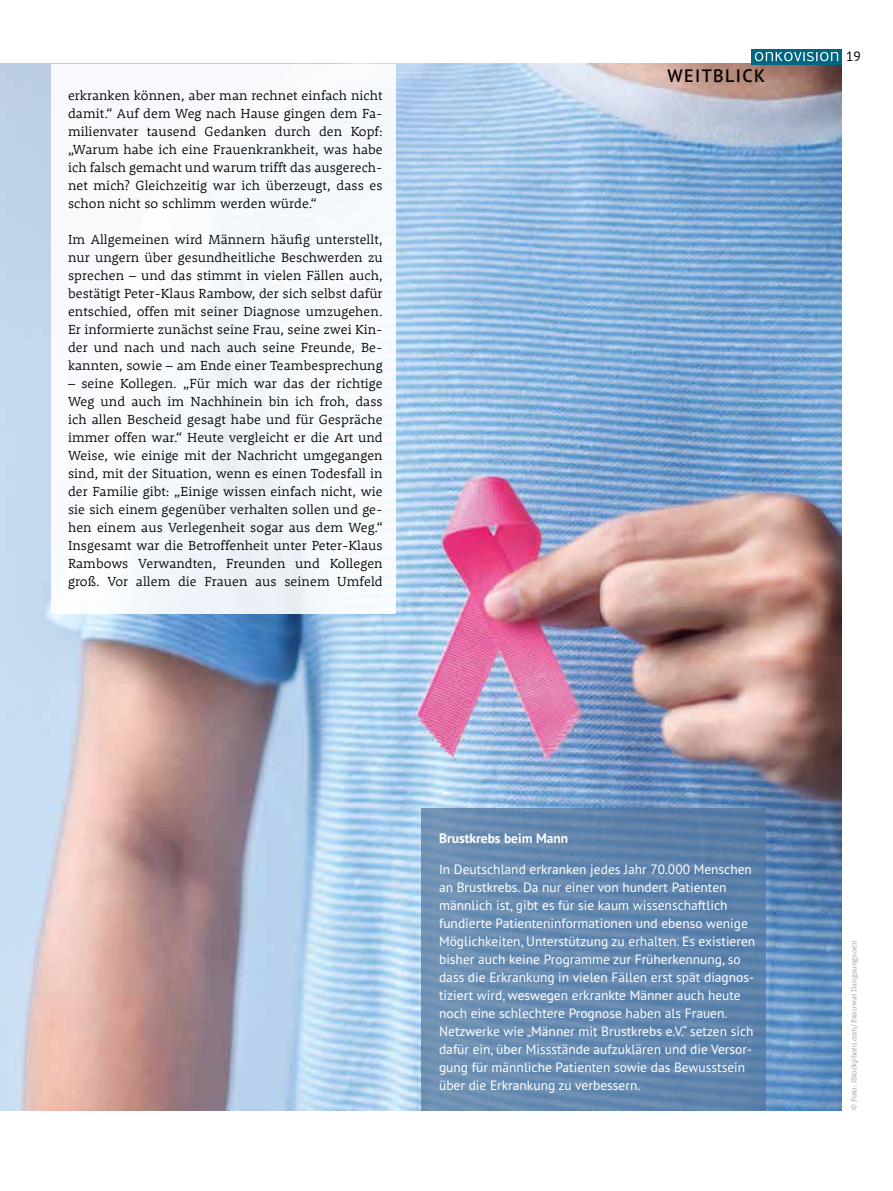
<style>
.page{position:relative;width:893px;height:1191px;background:#fff}
.page>*{position:absolute;margin:0;border:0;box-sizing:border-box;transform-origin:0 0}
.t1{font:600 18px "PT Sans Pro";letter-spacing:.08em;color:#000}
.t2{font:300 13.5px/18px "Rooney";letter-spacing:.005em;color:#000;text-align:justify}
.t3{font:13.5px/18px "PT Sans Pro";color:#fff}
.t4{font:700 13.5px "PT Sans Pro";color:#fff}
.t5{font:13.5px "PT Sans Pro";color:#000}
.t6{font:300 7.5px "Rooney";color:#9d9d9c}
</style>
<div class="page">
<img style="left:0;top:64px;width:842px;height:1046px">
<svg style="left:421px;top:808px;width:344px;height:302px;background:#6488ae"></svg>
<div style="left:51px;top:64px;width:344px;height:549px;background:#f7fafd"></div>
<div style="left:751px;top:49px;width:91px;height:15px;background:#006681"></div>
<svg style="left:755px;top:52px;width:83px;height:9px"></svg>
<p class="t2" style="left:68px;top:86px;width:316px">erkranken können, aber man rechnet einfach nicht damit.“ Auf dem Weg nach Hause gingen dem Fa&shy;milienvater tausend Gedanken durch den Kopf: „Warum habe ich eine Frauenkrankheit, was habe ich falsch gemacht und warum trifft das ausgerech&shy;net mich? Gleichzeitig war ich überzeugt, dass es schon nicht so schlimm werden würde.“</p>
<p class="t2" style="left:68px;top:230px;width:316px">Im Allgemeinen wird Männern häufig unterstellt, nur ungern über gesundheitliche Beschwerden zu sprechen – und das stimmt in vielen Fällen auch, bestätigt Peter-Klaus Rambow, der sich selbst dafür entschied, offen mit seiner Diagnose umzugehen.<br>Er informierte zunächst seine Frau, seine zwei Kin&shy;der und nach und nach auch seine Freunde, Be&shy;kannten, sowie – am Ende einer Teambesprechung</p>
<p class="t2" style="left:68px;top:374px;width:316px">– seine Kollegen. „Für mich war das der richtige Weg und auch im Nachhinein bin ich froh, dass ich allen Bescheid gesagt habe und für Gespräche immer offen war.“ Heute vergleicht er die Art und Weise, wie einige mit der Nachricht umgegangen sind, mit der Situation, wenn es einen Todesfall in der Familie gibt: „Einige wissen einfach nicht, wie sie sich einem gegenüber verhalten sollen und ge&shy;hen einem aus Verlegenheit sogar aus dem Weg.“ Insgesamt war die Betroffenheit unter Peter-Klaus Rambows Verwandten, Freunden und Kollegen groß. Vor allem die Frauen aus seinem Umfeld</p>
<h1 class="t1" style="left:667px;top:64px;width:99px">WEITBLICK</h1>
<p class="t5" style="left:846px;top:48px;width:16px">19</p>
<p class="t4" style="left:439px;top:829px;width:131px">Brustkrebs beim Mann</p>
<p class="t3" style="left:439px;top:859px;width:318px">In Deutschland erkranken jedes Jahr 70.000 Menschen an Brustkrebs. Da nur einer von hundert Patienten männlich ist, gibt es für sie kaum wissenschaftlich fundierte Patienteninformationen und ebenso wenige Möglichkeiten, Unterstützung zu erhalten. Es existieren bisher auch keine Programme zur Früherkennung, so dass die Erkrankung in vielen Fällen erst spät diagnos&shy;tiziert wird, weswegen erkrankte Männer auch heute noch eine schlechtere Prognose haben als Frauen.<br>Netzwerke wie „Männer mit Brustkrebs e.V.“ setzen sich dafür ein, über Missstände aufzuklären und die Versor&shy;gung für männliche Patienten sowie das Bewusstsein über die Erkrankung zu verbessern.</p>
<p class="t6" style="left:849px;top:1110px;width:171px;rotate:-90deg">© Foto: iStockphoto.com/Panuwat Dangsungnoen</p>
</div>
